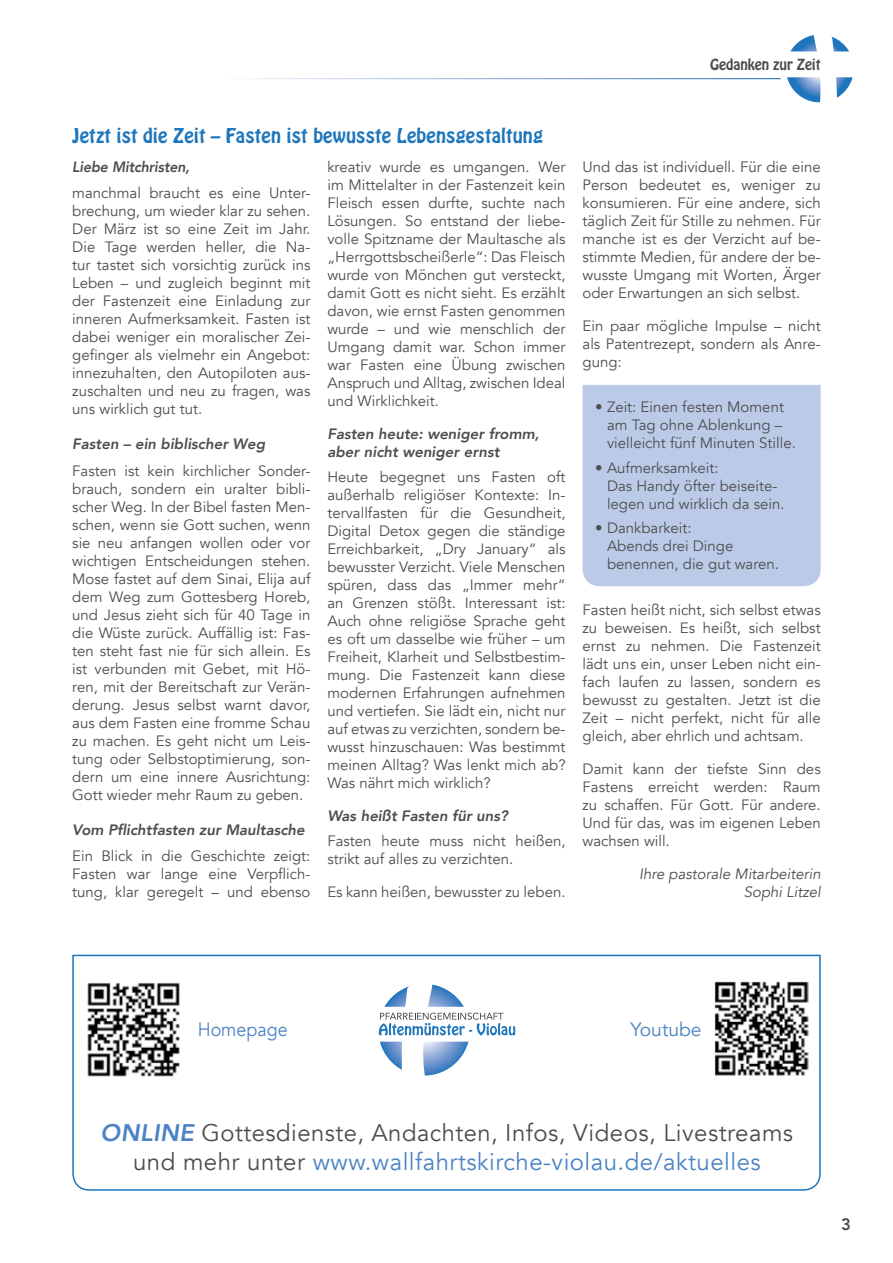
<style>
.page{position:relative;width:893px;height:1263px;background:#fff}
.page>*{position:absolute;margin:0;border:0;box-sizing:border-box;transform-origin:0 0}
.t1{font:24px/28.8px "Avenir";letter-spacing:.02em;color:#4d4d4f;text-align:center}
.t2{font:19.35px "Avenir";color:#4b83c4;scale:.93 1}
.t3{font:19.35px "Avenir";color:#4b83c4}
.t4{font:18px "Hobo Std";letter-spacing:.01em;color:#1d76bc}
.t5{font:800 16.5px "Avenir";color:#4d4d4f}
.t6{font:15px/18px "Avenir";color:#4d4d4f;text-align:justify}
.t7{font:italic 800 15px/18px "Avenir";color:#4d4d4f}
.t8{font:italic 15px/18px "Avenir";color:#4d4d4f;text-align:right}
.t9{font:italic 800 15px "Avenir";color:#4d4d4f;scale:.95 1}
.t10{font:13.5px "Hobo Std";color:#4d4d4f}
.s1{font-weight:800;font-style:italic;color:#4b83c4}
.s2{color:#4b83c4}
</style>
<div class="page">
<svg style="left:787px;top:35px;width:66px;height:67px"></svg>
<div style="left:583px;top:385px;width:238px;height:201px;background:#bbcbe7"></div>
<svg style="left:72px;top:954px;width:749px;height:237px"></svg>
<img style="left:86px;top:981px;width:95px;height:95px">
<img style="left:715px;top:982px;width:94px;height:95px">
<div style="left:350px;top:957px;width:186px;height:157px;background:#fff"></div>
<svg style="left:378px;top:984px;width:138px;height:92px"></svg>
<p class="t10" style="left:710px;top:55px;width:112px">Gedanken zur Zeit</p>
<p class="t4" style="left:72px;top:123px;width:472px">Jetzt ist die Zeit – Fasten ist bewusste Lebensgestaltung</p>
<p class="t9" style="left:72px;top:157px;width:125px">Liebe Mitchristen,</p>
<p class="t6" style="left:72px;top:184px;width:240px">manchmal braucht es eine Unter&shy;brechung, um wieder klar zu sehen.<br>Der März ist so eine Zeit im Jahr.<br>Die Tage werden heller, die Na&shy;tur tastet sich vorsichtig zurück ins Leben – und zugleich beginnt mit der Fastenzeit eine Einladung zur inneren Aufmerksamkeit. Fasten ist dabei weniger ein moralischer Zei&shy;gefinger als vielmehr ein Angebot: innezuhalten, den Autopiloten aus&shy;zuschalten und neu zu fragen, was uns wirklich gut tut.</p>
<p class="t7" style="left:72px;top:435px;width:194px">Fasten – ein biblischer Weg</p>
<p class="t6" style="left:72px;top:462px;width:240px">Fasten ist kein kirchlicher Sonder&shy;brauch, sondern ein uralter bibli&shy;scher Weg. In der Bibel fasten Men&shy;schen, wenn sie Gott suchen, wenn sie neu anfangen wollen oder vor wichtigen Entscheidungen stehen.<br>Mose fastet auf dem Sinai, Elija auf dem Weg zum Gottesberg Horeb, und Jesus zieht sich für 40 Tage in die Wüste zurück. Auffällig ist: Fas&shy;ten steht fast nie für sich allein. Es ist verbunden mit Gebet, mit Hö&shy;ren, mit der Bereitschaft zur Verän&shy;derung. Jesus selbst warnt davor, aus dem Fasten eine fromme Schau zu machen. Es geht nicht um Leis&shy;tung oder Selbstoptimierung, son&shy;dern um eine innere Ausrichtung:<br>Gott wieder mehr Raum zu geben.</p>
<p class="t7" style="left:72px;top:821px;width:234px">Vom Pflichtfasten zur Maultasche</p>
<p class="t6" style="left:72px;top:847px;width:240px">Ein Blick in die Geschichte zeigt:<br>Fasten war lange eine Verpflich&shy;tung, klar geregelt – und ebenso</p>
<p class="t6" style="left:327px;top:158px;width:240px">kreativ wurde es umgangen. Wer im Mittelalter in der Fastenzeit kein Fleisch essen durfte, suchte nach Lösungen. So entstand der liebe&shy;volle Spitzname der Maultasche als „Herrgottsbscheißerle“: Das Fleisch wurde von Mönchen gut versteckt, damit Gott es nicht sieht. Es erzählt davon, wie ernst Fasten genommen wurde – und wie menschlich der Umgang damit war. Schon immer war Fasten eine Übung zwischen Anspruch und Alltag, zwischen Ideal und Wirklichkeit.</p>
<p class="t7" style="left:327px;top:425px;width:213px">Fasten heute: weniger fromm, aber nicht weniger ernst</p>
<p class="t6" style="left:327px;top:468px;width:240px">Heute begegnet uns Fasten oft außerhalb religiöser Kontexte: In&shy;tervallfasten für die Gesundheit, Digital Detox gegen die ständige Erreichbarkeit, „Dry January“ als bewusster Verzicht. Viele Menschen spüren, dass das „Immer mehr“ an Grenzen stößt. Interessant ist:<br>Auch ohne religiöse Sprache geht es oft um dasselbe wie früher – um Freiheit, Klarheit und Selbstbestim&shy;mung. Die Fastenzeit kann diese modernen Erfahrungen aufnehmen und vertiefen. Sie lädt ein, nicht nur auf etwas zu verzichten, sondern be&shy;wusst hinzuschauen: Was bestimmt meinen Alltag? Was lenkt mich ab?<br>Was nährt mich wirklich?</p>
<p class="t7" style="left:327px;top:807px;width:182px">Was heißt Fasten für uns?</p>
<p class="t6" style="left:327px;top:832px;width:240px">Fasten heute muss nicht heißen, strikt auf alles zu verzichten.</p>
<p class="t6" style="left:327px;top:883px;width:240px">Es kann heißen, bewusster zu leben.</p>
<p class="t6" style="left:583px;top:158px;width:240px">Und das ist individuell. Für die eine Person bedeutet es, weniger zu konsumieren. Für eine andere, sich täglich Zeit für Stille zu nehmen. Für manche ist es der Verzicht auf be&shy;stimmte Medien, für andere der be&shy;wusste Umgang mit Worten, Ärger oder Erwartungen an sich selbst.</p>
<p class="t6" style="left:583px;top:317px;width:240px">Ein paar mögliche Impulse – nicht als Patentrezept, sondern als Anre&shy;gung:</p>
<p class="t6" style="left:607px;top:398px;width:190px;text-align:left;text-indent:-12px">• Zeit: Einen festen Moment am Tag ohne Ablenkung – vielleicht fünf Minuten Stille.</p>
<p class="t6" style="left:607px;top:459px;width:179px;text-align:left;text-indent:-12px">• Aufmerksamkeit:<br>Das Handy öfter beiseite&shy;legen und wirklich da sein.</p>
<p class="t6" style="left:607px;top:519px;width:173px;text-align:left;text-indent:-12px">• Dankbarkeit:<br>Abends drei Dinge benennen, die gut waren.</p>
<p class="t6" style="left:583px;top:601px;width:240px">Fasten heißt nicht, sich selbst etwas zu beweisen. Es heißt, sich selbst ernst zu nehmen. Die Fastenzeit lädt uns ein, unser Leben nicht ein&shy;fach laufen zu lassen, sondern es bewusst zu gestalten. Jetzt ist die Zeit – nicht perfekt, nicht für alle gleich, aber ehrlich und achtsam.</p>
<p class="t6" style="left:583px;top:760px;width:240px">Damit kann der tiefste Sinn des Fastens erreicht werden: Raum zu schaffen. Für Gott. Für andere.<br>Und für das, was im eigenen Leben wachsen will.</p>
<p class="t8" style="left:639px;top:865px;width:183px">Ihre pastorale Mitarbeiterin<br>Sophi Litzel</p>
<p class="t2" style="left:198px;top:1017px;width:98px">Homepage</p>
<p class="t3" style="left:631px;top:1017px;width:73px">Youtube</p>
<h1 class="t1" style="left:101px;top:1119px;width:694px"><span class="s1">ONLINE</span> Gottesdienste, Andachten, Infos, Videos, Livestreams und mehr unter <span class="s2">www.wallfahrtskirche-violau.de/aktuelles</span></h1>
<p class="t5" style="left:841px;top:1211px;width:11px">3</p>
</div>
